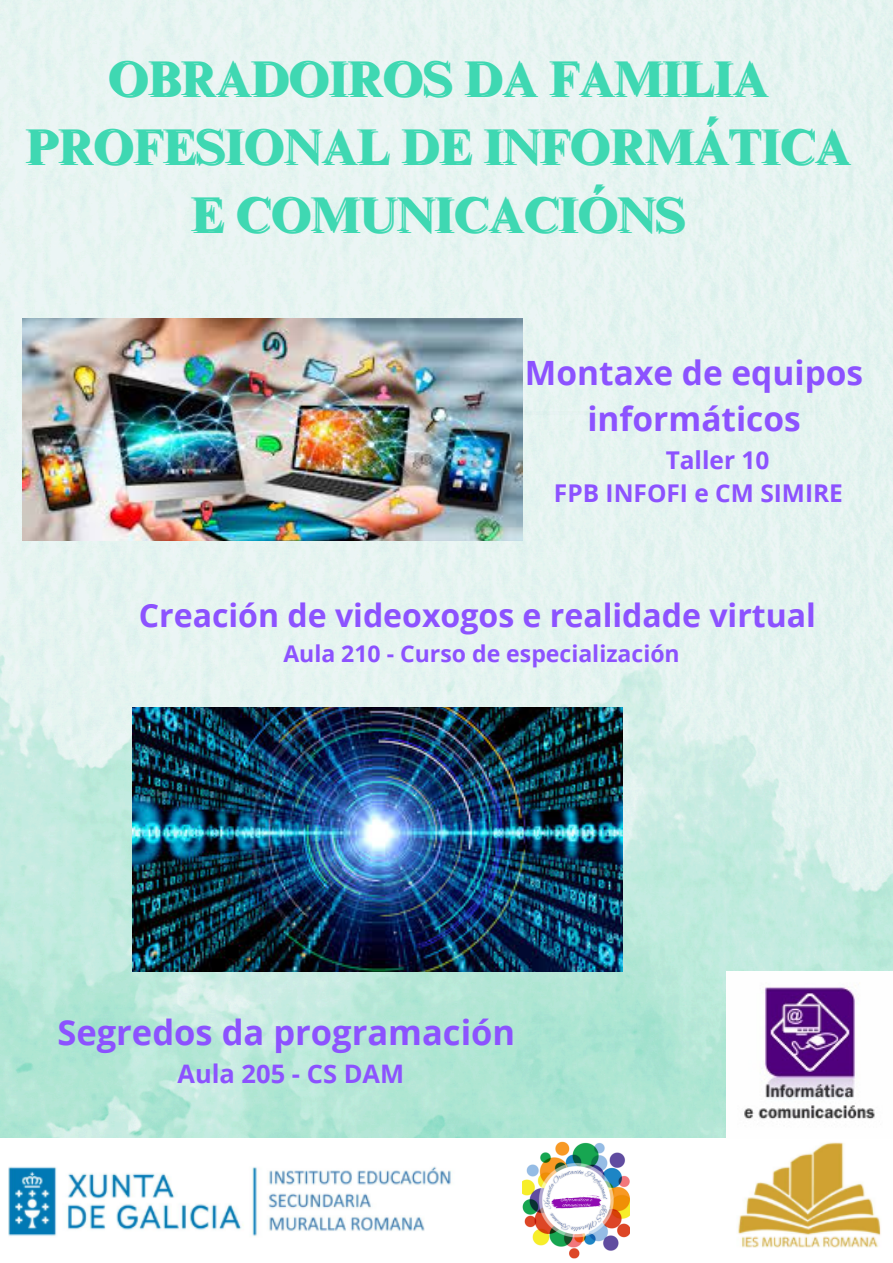
<style>
.page{position:relative;width:893px;height:1263px;background:#fff}
.page>*{position:absolute;margin:0;border:0;box-sizing:border-box;transform-origin:0 0}
.t1{font:700 48.82px/68.1px "Times NRMT Pro";color:#3fd8b2;text-align:center}
.t2{font:700 34.5px "Open Sans";color:#8c52ff}
.t3{font:700 33.45px "Open Sans";color:#8c52ff}
.t4{font:700 32.03px "Open Sans";color:#8c52ff}
.t5{font:700 25.5px "Open Sans";color:#8c52ff}
.t6{font:700 24.45px "Open Sans";color:#8c52ff}
.t7{font:700 23.02px "Open Sans";color:#8c52ff}
</style>
<div class="page">
<img style="left:0;top:1px;width:893px;height:1137px">
<img style="left:23px;top:319px;width:499px;height:221px">
<img style="left:132px;top:707px;width:490px;height:264px">
<img style="left:8px;top:1142px;width:873px;height:106px">
<img style="left:726px;top:971px;width:167px;height:167px">
<img style="left:522px;top:1141px;width:107px;height:118px">
<p class="t1" style="left:108px;top:50px;width:661px">OBRADOIROS DA FAMILIA</p>
<p class="t1" style="left:25px;top:118px;width:826px">PROFESIONAL DE INFORMÁTICA<br>E COMUNICACIÓNS</p>
<p class="t3" style="left:525px;top:349px;width:340px">Montaxe de equipos</p>
<h2 class="t3" style="left:587px;top:396px;width:215px">informáticos</h2>
<p class="t6" style="left:665px;top:442px;width:105px">Taller 10</p>
<h2 class="t6" style="left:554px;top:476px;width:290px">FPB INFOFI e CM SIMIRE</h2>
<p class="t4" style="left:139px;top:593px;width:679px">Creación de videoxogos e realidade virtual</p>
<p class="t7" style="left:283px;top:637px;width:398px">Aula 210 - Curso de especialización</p>
<p class="t2" style="left:57px;top:1008px;width:459px">Segredos da programación</p>
<p class="t5" style="left:177px;top:1055px;width:228px">Aula 205 - CS DAM</p>
</div>
